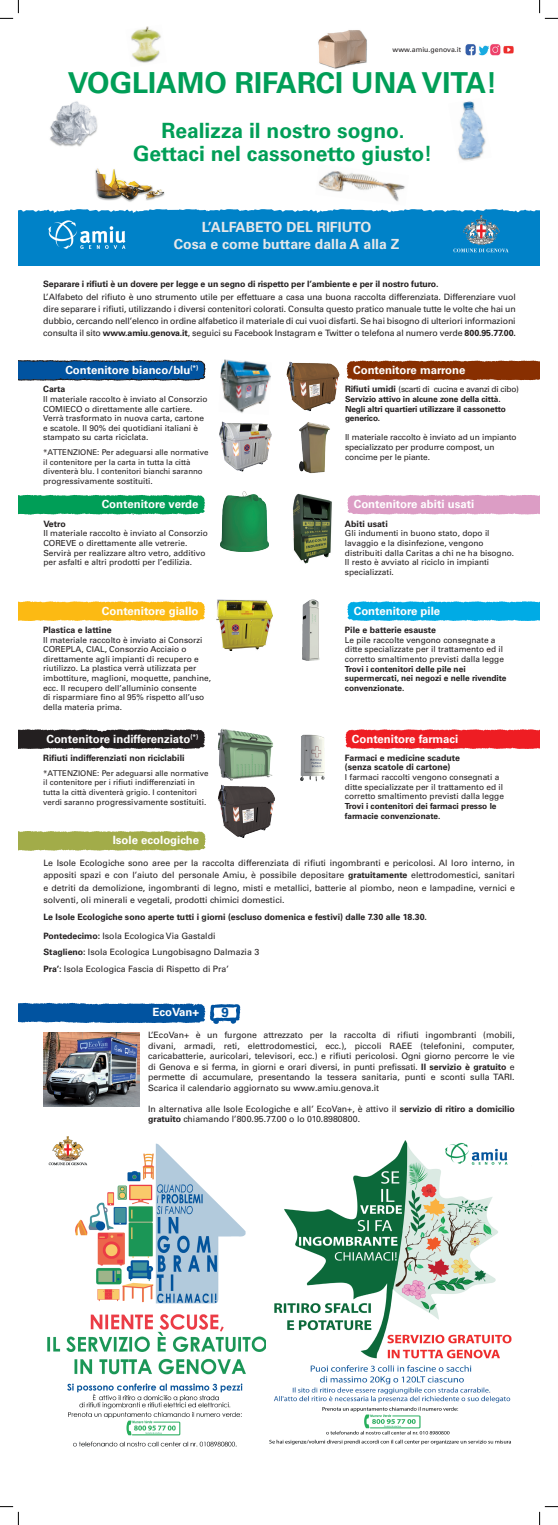
<style>
.page{position:relative;width:558px;height:1525px;background:#fff}
.page>*{position:absolute;margin:0;border:0;box-sizing:border-box;transform-origin:0 0}
.t1{font:700 28.88px "Univers LT Std";color:#009e57}
.t2{font:700 21px/22.8px "Univers LT Std";color:#009e57;text-align:center}
.t3{font:700 14px/16.8px "Univers LT Std";color:#e6e7e9;text-align:center}
.t4{font:700 13.3px "Univers LT Std";color:#0153a0}
.t5{font:700 11.38px "Univers LT Std";color:#fff}
.t6{font:8.75px/12.2px "Univers LT Std";color:#231f20;text-align:justify}
.t7{font:700 8.75px/9.6px "Univers LT Std";color:#231f20}
.t8{font:8.31px/9.6px "Univers LT Std";color:#231f20}
.t9{font:700 8.31px/9.6px "Univers LT Std";letter-spacing:-.01em;color:#231f20}
.t10{font:7.88px/9.6px "Univers LT Std";color:#231f20}
.t11{font:7px "Univers LT Std";color:#231f20}
.t12{font:700 6.65px "Univers LT Std";color:#fff}
.s1{font-weight:700}
.s2{font-size:8.75px}
.s3{font-weight:400}
.s4{font-size:7.88px}
</style>
<div class="page">
<div style="left:220px;top:209px;width:319px;height:32px;background:#0082c8"></div>
<img style="left:18px;top:209px;width:202px;height:32px">
<div style="left:18px;top:241px;width:521px;height:25px;background:#0082c8"></div>
<svg style="left:18px;top:360px;width:187px;height:21px;background:#145796"></svg>
<svg style="left:346px;top:360px;width:193px;height:20px;background:#903e13"></svg>
<img style="left:299px;top:422px;width:31px;height:52px">
<svg style="left:18px;top:601px;width:187px;height:20px;background:#fcbf24"></svg>
<svg style="left:347px;top:601px;width:192px;height:20px;background:#13b1e6"></svg>
<img style="left:302px;top:599px;width:18px;height:62px">
<svg style="left:18px;top:495px;width:187px;height:20px;background:#12a563"></svg>
<img style="left:220px;top:492px;width:49px;height:59px">
<svg style="left:347px;top:495px;width:192px;height:20px;background:#dea4c9"></svg>
<img style="left:293px;top:493px;width:39px;height:70px">
<img style="left:300px;top:734px;width:25px;height:48px">
<svg style="left:345px;top:729px;width:194px;height:20px;background:#ef2e33"></svg>
<svg style="left:18px;top:729px;width:187px;height:20px;background:#343031"></svg>
<img style="left:218px;top:728px;width:55px;height:53px">
<svg style="left:18px;top:831px;width:188px;height:20px;background:#a8b256"></svg>
<img style="left:43px;top:1032px;width:96px;height:74px">
<img style="left:220px;top:359px;width:51px;height:54px">
<img style="left:217px;top:600px;width:55px;height:51px">
<svg style="left:18px;top:1002px;width:222px;height:22px"></svg>
<img style="left:219px;top:421px;width:53px;height:51px">
<img style="left:217px;top:784px;width:58px;height:54px">
<img style="left:286px;top:361px;width:54px;height:51px">
<img style="left:49px;top:213px;width:77px;height:36px">
<img style="left:465px;top:44px;width:49px;height:12px">
<img style="left:47px;top:1136px;width:219px;height:311px">
<img style="left:269px;top:1140px;width:243px;height:305px">
<img style="left:50px;top:101px;width:48px;height:46px">
<img style="left:458px;top:101px;width:28px;height:60px">
<img style="left:131px;top:26px;width:30px;height:37px">
<img style="left:95px;top:168px;width:70px;height:34px">
<img style="left:318px;top:171px;width:87px;height:31px">
<img style="left:318px;top:30px;width:49px;height:39px">
<div style="left:198px;top:1138px;width:137px;height:36px;background:#fff"></div>
<img style="left:434px;top:209px;width:89px;height:44px">
<svg style="left:0;top:0;width:19px;height:19px"></svg>
<svg style="left:0;top:1506px;width:19px;height:19px"></svg>
<svg style="left:539px;top:0;width:19px;height:19px"></svg>
<svg style="left:539px;top:1506px;width:19px;height:19px"></svg>
<p class="t11" style="left:392px;top:45px;width:70px">www.amiu.genova.it</p>
<h1 class="t1" style="left:68px;top:66px;width:431px">VOGLIAMO RIFARCI UNA VITA!</h1>
<h2 class="t2" style="left:133px;top:120px;width:301px">Realizza il nostro sogno.<br>Gettaci nel cassonetto giusto!</h2>
<h3 class="t3" style="left:174px;top:219px;width:227px">L’ALFABETO DEL RIFIUTO<br>Cosa e come buttare dalla A alla Z</h3>
<p class="t7" style="left:43px;top:280px;width:397px">Separare i rifiuti è un dovere per legge e un segno di rispetto per l’ambiente e per il nostro futuro.</p>
<p class="t6" style="left:43px;top:291px;width:474px">L’Alfabeto del rifiuto è uno strumento utile per effettuare a casa una buona raccolta differenziata. Differenziare vuol dire separare i rifiuti, utilizzando i diversi contenitori colorati. Consulta questo pratico manuale tutte le volte che hai un dubbio, cercando nell’elenco in ordine alfabetico il materiale di cui vuoi disfarti. Se hai bisogno di ulteriori informazioni consulta il sito <span class="s1">www.amiu.genova.it</span>, seguici su Facebook Instagram e Twitter o telefona al numero verde <span class="s1">800.95.77.00.</span></p>
<h3 class="t5" style="left:65px;top:363px;width:135px">Contenitore bianco/blu<sup>(*)</sup></h3>
<h3 class="t5" style="left:353px;top:363px;width:114px">Contenitore marrone</h3>
<p class="t9" style="left:345px;top:385px;width:175px"><span class="s2">Rifiuti umidi</span> <span class="s3">(scarti di cucina e avanzi di cibo)<br></span>Servizio attivo in alcune zone della città.<br>Negli altri quartieri utilizzare il cassonetto generico.</p>
<p class="t8" style="left:345px;top:433px;width:173px">Il materiale raccolto è inviato ad un impianto specializzato per produrre compost, un concime per le piante.</p>
<p class="t7" style="left:43px;top:385px;width:24px">Carta</p>
<p class="t8" style="left:43px;top:394px;width:166px">Il materiale raccolto è inviato al Consorzio COMIECO o direttamente alle cartiere.<br>Verrà trasformato in nuova carta, cartone e scatole. Il 90% dei quotidiani italiani è stampato su carta riciclata.</p>
<p class="t10" style="left:43px;top:447px;width:167px">*ATTENZIONE: Per adeguarsi alle normative il contenitore per la carta in tutta la città diventerà blu. I contenitori bianchi saranno</p>
<p class="t8" style="left:43px;top:476px;width:111px">progressivamente sostituiti.</p>
<h3 class="t5" style="left:102px;top:498px;width:98px">Contenitore verde</h3>
<p class="t7" style="left:43px;top:519px;width:24px">Vetro</p>
<p class="t8" style="left:43px;top:529px;width:166px">Il materiale raccolto è inviato al Consorzio COREVE o direttamente alle vetrerie.<br>Servirà per realizzare altro vetro, additivo per asfalti e altri prodotti per l’edilizia.</p>
<h3 class="t5" style="left:354px;top:498px;width:122px">Contenitore abiti usati</h3>
<p class="t7" style="left:345px;top:519px;width:44px">Abiti usati</p>
<p class="t8" style="left:345px;top:529px;width:171px">Gli indumenti in buono stato, dopo il lavaggio e la disinfezione, vengono distribuiti dalla Caritas a chi ne ha bisogno.<br>Il resto è avviato al riciclo in impianti specializzati.</p>
<h3 class="t5" style="left:102px;top:604px;width:98px">Contenitore giallo</h3>
<h3 class="t5" style="left:354px;top:604px;width:88px">Contenitore pile</h3>
<p class="t7" style="left:345px;top:625px;width:92px">Pile e batterie esauste</p>
<p class="t8" style="left:345px;top:635px;width:160px">Le pile raccolte vengono consegnate a ditte specializzate per il trattamento ed il corretto smaltimento previsti dalla legge</p>
<p class="t9" style="left:345px;top:664px;width:163px">Trovi i contenitori delle pile nei supermercati, nei negozi e nelle rivendite convenzionate.</p>
<p class="t7" style="left:43px;top:625px;width:70px">Plastica e lattine</p>
<p class="t8" style="left:43px;top:635px;width:169px">Il materiale raccolto è inviato ai Consorzi COREPLA, CIAL, Consorzio Acciaio o direttamente agli impianti di recupero e riutilizzo. La plastica verrà utilizzata per imbottiture, maglioni, moquette, panchine, ecc. Il recupero dell’alluminio consente<br>di risparmiare fino al 95% rispetto all’uso della materia prima.</p>
<p class="t12" style="left:190px;top:733px;width:10px">(*)</p>
<h3 class="t5" style="left:46px;top:732px;width:145px">Contenitore indifferenziato</h3>
<h3 class="t5" style="left:352px;top:732px;width:108px">Contenitore farmaci</h3>
<p class="t7" style="left:345px;top:753px;width:116px">Farmaci e medicine scadute (senza scatole di cartone)</p>
<p class="t8" style="left:345px;top:772px;width:160px">I farmaci raccolti vengono consegnati a ditte specializzate per il trattamento ed il corretto smaltimento previsti dalla legge</p>
<p class="t9" style="left:345px;top:801px;width:153px">Trovi i contenitori dei farmaci presso le farmacie convenzionate.</p>
<p class="t7" style="left:43px;top:753px;width:143px">Rifiuti indifferenziati non riciclabili</p>
<p class="t10" style="left:43px;top:768px;width:167px">*ATTENZIONE: Per adeguarsi alle normative il contenitore per i rifiuti indifferenziati in tutta la città diventerà grigio. I contenitori</p>
<p class="t8" style="left:43px;top:797px;width:165px"><span class="s4">verdi saranno</span> progressivamente sostituiti.</p>
<h3 class="t5" style="left:113px;top:834px;width:88px">Isole ecologiche</h3>
<p class="t6" style="left:43px;top:857px;width:473px">Le Isole Ecologiche sono aree per la raccolta differenziata di rifiuti ingombranti e pericolosi. Al loro interno, in appositi spazi e con l’aiuto del personale Amiu, è possibile depositare <span class="s1">gratuitamente</span> elettrodomestici, sanitari e detriti da demolizione, ingombranti di legno, misti e metallici, batterie al piombo, neon e lampadine, vernici e solventi, oli minerali e vegetali, prodotti chimici domestici.</p>
<p class="t7" style="left:43px;top:908px;width:385px;line-height:19px">Le Isole Ecologiche sono aperte tutti i giorni (escluso domenica e festivi) dalle 7.30 alle 18.30.<br>Pontedecimo: <span class="s3">Isola Ecologica Via Gastaldi</span></p>
<p class="t6" style="left:43px;top:944px;width:217px;line-height:16.4px"><span class="s1">Staglieno:</span> Isola Ecologica Lungobisagno Dalmazia 3<br><span class="s1">Pra’:</span> Isola Ecologica Fascia di Rispetto di Pra’</p>
<h3 class="t5" style="left:152px;top:1006px;width:48px">EcoVan+</h3>
<h3 class="t4" style="left:221px;top:1005px;width:9px">9</h3>
<p class="t6" style="left:148px;top:1030px;width:368px;line-height:10.5px">L’EcoVan+ è un furgone attrezzato per la raccolta di rifiuti ingombranti (mobili, divani, armadi, reti, elettrodomestici, ecc.), piccoli RAEE (telefonini, computer, caricabatterie, auricolari, televisori, ecc.) e rifiuti pericolosi. Ogni giorno percorre le vie di Genova e si ferma, in giorni e orari diversi, in punti prefissati. <span class="s1">Il servizio è gratuito</span> e permette di accumulare, presentando la tessera sanitaria, punti e sconti sulla TARI.<br>Scarica il calendario aggiornato su www.amiu.genova.it</p>
<p class="t6" style="left:148px;top:1104px;width:368px;line-height:10.5px">In alternativa alle Isole Ecologiche e all’ EcoVan+, è attivo il <span class="s1">servizio di ritiro a domicilio gratuito</span> chiamando l’800.95.77.00 o lo 010.8980800.</p>
</div>
